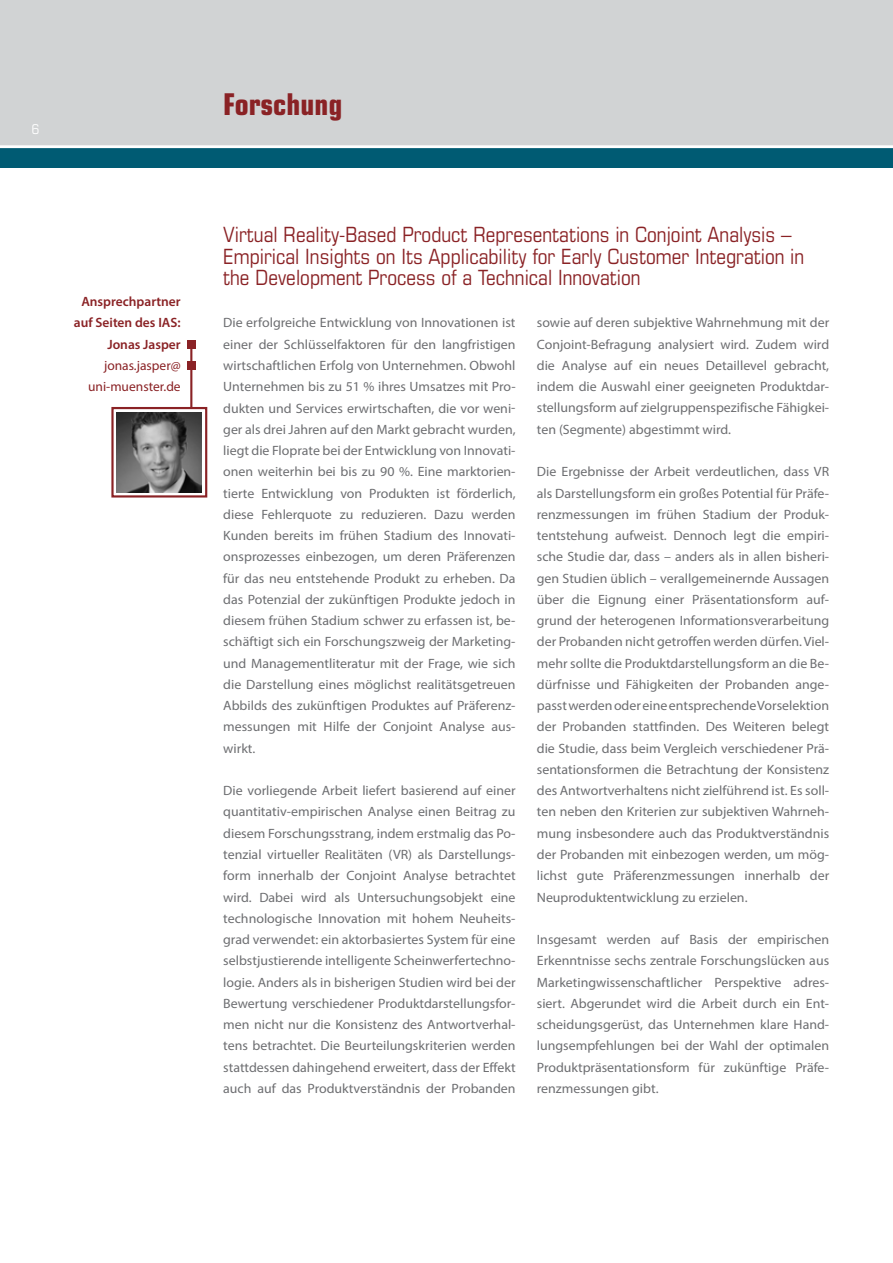
<style>
.page{position:relative;width:893px;height:1263px;background:#fff}
.page>*{position:absolute;margin:0;border:0;box-sizing:border-box;transform-origin:0 0}
.t1{font:700 condensed 30px "Eurostile LT Std";color:#8a2225}
.t2{font:condensed 21px/21.3px "Eurostile LT Std";color:#8a2225}
.t3{font:13.5px/21.3px "Myriad Pro";color:#6d6e71;text-align:justify}
.t4{font:600 13.5px/21.3px "Myriad Pro";color:#8a2225;text-align:right}
.t5{font:13.5px/21.3px "Myriad Pro";color:#8a2225;text-align:right}
.t6{font:condensed 13.5px "Eurostile LT Std";color:#fff}
</style>
<div class="page">
<div style="left:0;top:0;width:893px;height:168px;background:#d1d3d4"></div>
<div style="left:0;top:147px;width:893px;height:21px;background:#005b73"></div>
<hr style="left:190px;top:342px;width:2px;height:65px;background:#8a2225">
<div style="left:187px;top:361px;width:9px;height:9px;background:#8a2225"></div>
<div style="left:187px;top:340px;width:9px;height:9px;background:#8a2225"></div>
<hr style="left:0;top:146px;width:893px;height:2px;background:#fff">
<svg style="left:111px;top:406px;width:97px;height:92px;background:#807777"></svg>
<p class="t6" style="left:32px;top:121px;width:9px">6</p>
<p class="t4" style="left:74px;top:291px;width:108px">Ansprechpartner auf Seiten des IAS:<br>Jonas Jasper</p>
<p class="t5" style="left:88px;top:355px;width:94px">jonas.jasper@ uni-muenster.de</p>
<h1 class="t1" style="left:223px;top:86px;width:121px">Forschung</h1>
<h2 class="t2" style="left:223px;top:224px;width:583px">Virtual Reality-Based Product Representations in Conjoint Analysis –<br>Empirical Insights on Its Applicability for Early Customer Integration in the Development Process of a Technical Innovation</h2>
<p class="t3" style="left:223px;top:312px;width:294px">Die erfolgreiche Entwicklung von Innovationen ist einer der Schlüsselfaktoren für den langfristigen wirtschaftlichen Erfolg von Unternehmen. Obwohl Unternehmen bis zu 51 % ihres Umsatzes mit Pro&shy;dukten und Services erwirtschaften, die vor weni&shy;ger als drei Jahren auf den Markt gebracht wurden, liegt die Floprate bei der Entwicklung von Innovati&shy;onen weiterhin bei bis zu 90 %. Eine marktorien&shy;tierte Entwicklung von Produkten ist förderlich, diese Fehlerquote zu reduzieren. Dazu werden Kunden bereits im frühen Stadium des Innovati&shy;onsprozesses einbezogen, um deren Präferenzen für das neu entstehende Produkt zu erheben. Da das Potenzial der zukünftigen Produkte jedoch in diesem frühen Stadium schwer zu erfassen ist, be&shy;schäftigt sich ein Forschungszweig der Marketing&shy;und Managementliteratur mit der Frage, wie sich die Darstellung eines möglichst realitätsgetreuen Abbilds des zukünftigen Produktes auf Präferenz&shy;messungen mit Hilfe der Conjoint Analyse aus&shy;wirkt.</p>
<p class="t3" style="left:223px;top:780px;width:294px">Die vorliegende Arbeit liefert basierend auf einer quantitativ-empirischen Analyse einen Beitrag zu diesem Forschungsstrang, indem erstmalig das Po&shy;tenzial virtueller Realitäten (VR) als Darstellungs&shy;form innerhalb der Conjoint Analyse betrachtet wird. Dabei wird als Untersuchungsobjekt eine technologische Innovation mit hohem Neuheits&shy;grad verwendet: ein aktorbasiertes System für eine selbstjustierende intelligente Scheinwerfertechno&shy;logie. Anders als in bisherigen Studien wird bei der Bewertung verschiedener Produktdarstellungsfor&shy;men nicht nur die Konsistenz des Antwortverhal&shy;tens betrachtet. Die Beurteilungskriterien werden stattdessen dahingehend erweitert, dass der Effekt auch auf das Produktverständnis der Probanden</p>
<p class="t3" style="left:537px;top:312px;width:294px">sowie auf deren subjektive Wahrnehmung mit der Conjoint-Befragung analysiert wird. Zudem wird die Analyse auf ein neues Detaillevel gebracht, indem die Auswahl einer geeigneten Produktdar&shy;stellungsform auf zielgruppenspezifische Fähigkei&shy;ten (Segmente) abgestimmt wird.</p>
<p class="t3" style="left:537px;top:461px;width:294px">Die Ergebnisse der Arbeit verdeutlichen, dass VR als Darstellungsform ein großes Potential für Präfe&shy;renzmessungen im frühen Stadium der Produk&shy;tentstehung aufweist. Dennoch legt die empiri&shy;sche Studie dar, dass – anders als in allen bisheri&shy;gen Studien üblich – verallgemeinernde Aussagen über die Eignung einer Präsentationsform auf&shy;grund der heterogenen Informationsverarbeitung der Probanden nicht getroffen werden dürfen. Viel&shy;mehr sollte die Produktdarstellungsform an die Be&shy;dürfnisse und Fähigkeiten der Probanden ange&shy;passt werden oder eine entsprechende Vorselektion der Probanden stattfinden. Des Weiteren belegt die Studie, dass beim Vergleich verschiedener Prä&shy;sentationsformen die Betrachtung der Konsistenz des Antwortverhaltens nicht zielführend ist. Es soll&shy;ten neben den Kriterien zur subjektiven Wahrneh&shy;mung insbesondere auch das Produktverständnis der Probanden mit einbezogen werden, um mög&shy;lichst gute Präferenzmessungen innerhalb der Neuproduktentwicklung zu erzielen.</p>
<p class="t3" style="left:537px;top:929px;width:294px">Insgesamt werden auf Basis der empirischen Erkenntnisse sechs zentrale Forschungslücken aus Marketingwissenschaftlicher Perspektive adres&shy;siert. Abgerundet wird die Arbeit durch ein Ent&shy;scheidungsgerüst, das Unternehmen klare Hand&shy;lungsempfehlungen bei der Wahl der optimalen Produktpräsentationsform für zukünftige Präfe&shy;renzmessungen gibt.</p>
</div>
